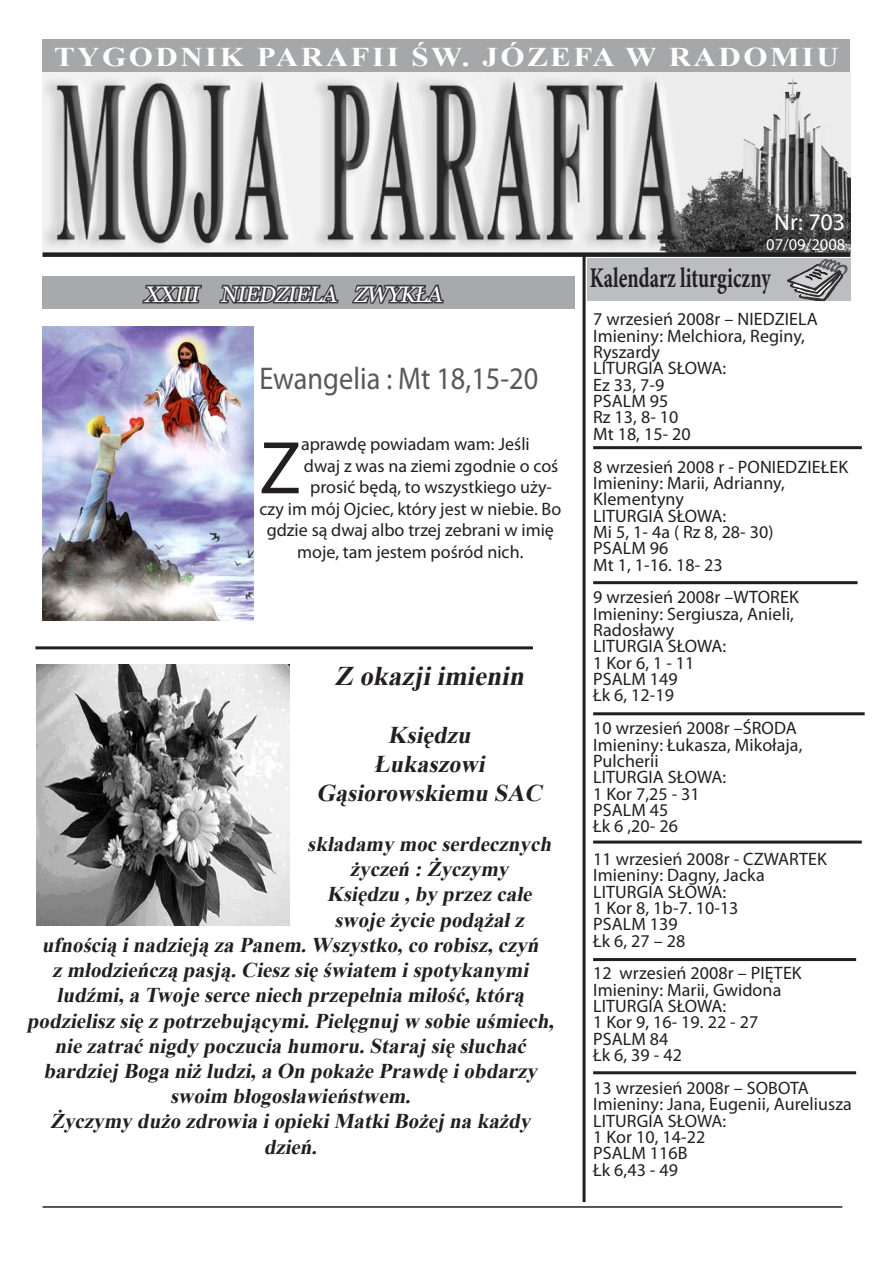
<style>
.page{position:relative;width:893px;height:1263px;background:#fff}
.page>*{position:absolute;margin:0;border:0;box-sizing:border-box;transform-origin:0 0}
.t1{font:75.3px "Torontopl";color:#231f20}
.t2{font:700 31.5px "Torontopl";color:#58595b;scale:.9 1}
.t3{font:700 28.5px "Minion Pro";color:#231f20;scale:.7 1}
.t4{font:700 27px "Times New Roman";letter-spacing:.08em;color:#fff;scale:1.15 1}
.t5{font:italic 700 27px "Times New Roman";color:#231f20}
.t6{font:italic 700 24px/28.8px "Times New Roman";color:#231f20;text-align:center}
.t7{font:24px "Zurich Blk Ex EU Normal";color:#fff}
.t8{font:italic 22.5px "Georgia";color:#fff}
.t9{font:italic 700 21px "Times New Roman";color:#231f20}
.t10{font:18px/16.4px "Torontopl";letter-spacing:.005em;color:#231f20}
.t11{font:16.5px "Zurich Blk Ex EU Normal";color:#fff}
</style>
<div class="page">
<div style="left:587px;top:258px;width:263px;height:42px;background:#bcbdc0"></div>
<img style="left:43px;top:72px;width:807px;height:180px">
<div style="left:43px;top:39px;width:807px;height:33px;background:#a5a7a9"></div>
<div style="left:43px;top:252px;width:807px;height:5px;background:#231f20"></div>
<hr style="left:583px;top:255px;width:3px;height:947px;background:#231f20">
<div style="left:43px;top:276px;width:532px;height:33px;background:#a7a9ac"></div>
<svg style="left:142px;top:284px;width:60px;height:20px"></svg>
<svg style="left:217px;top:256px;width:123px;height:71px"></svg>
<svg style="left:350px;top:231px;width:96px;height:73px"></svg>
<svg style="left:787px;top:259px;width:60px;height:42px"></svg>
<hr style="left:35px;top:646px;width:498px;height:3px;background:#231f20">
<hr style="left:43px;top:1206px;width:799px;height:2px;background:#231f20">
<hr style="left:593px;top:446px;width:269px;height:3px;background:#231f20">
<hr style="left:593px;top:712px;width:272px;height:3px;background:#231f20">
<hr style="left:593px;top:581px;width:264px;height:3px;background:#231f20">
<hr style="left:593px;top:840px;width:269px;height:3px;background:#231f20">
<hr style="left:593px;top:958px;width:263px;height:3px;background:#231f20">
<hr style="left:593px;top:1071px;width:263px;height:3px;background:#231f20">
<img style="left:36px;top:686px;width:1px;height:36px">
<img style="left:43px;top:327px;width:211px;height:294px">
<img style="left:37px;top:665px;width:252px;height:260px">
<h3 class="t4" style="left:54px;top:38px;width:684px">TYGODNIK PARAFII ŚW. JÓZEFA W RADOMIU</h3>
<p class="t8" style="left:144px;top:281px;width:304px">XXIII NIEDZIELA ZWYKŁA</p>
<h2 class="t2" style="left:259px;top:361px;width:311px">Ewangelia : Mt 18,15-20</h2>
<h1 class="t1" style="left:259px;top:427px;width:43px">Z</h1>
<p class="t10" style="left:301px;top:436px;width:230px">aprawdę powiadam wam: Jeśli</p>
<p class="t10" style="left:304px;top:458px;width:256px">dwaj z was na ziemi zgodnie o coś</p>
<p class="t10" style="left:310px;top:479px;width:243px">prosić będą, to wszystkiego uży-</p>
<p class="t10" style="left:259px;top:501px;width:303px">czy im mój Ojciec, który jest w niebie. Bo</p>
<p class="t10" style="left:267px;top:523px;width:289px">gdzie są dwaj albo trzej zebrani w imię</p>
<p class="t10" style="left:297px;top:544px;width:228px">moje, tam jestem pośród nich.</p>
<h3 class="t5" style="left:335px;top:658px;width:197px">Z okazj iimienin</h3>
<h3 class="t6" style="left:316px;top:720px;width:233px">Księdzu<br>Łukaszowi<br>Gąsiorowskiemu SAC</h3>
<p class="t9" style="left:307px;top:829px;width:250px">składamy moc serdecznych</p>
<p class="t9" style="left:350px;top:855px;width:165px">życzeń :Życzymy</p>
<p class="t9" style="left:327px;top:880px;width:211px">Księdzu ,by przez całe</p>
<p class="t9" style="left:334px;top:905px;width:196px">swoj e życie podążałz</p>
<p class="t9" style="left:42px;top:930px;width:503px">ufnością inadzieją za Panem.Wszystko,co robisz,czyń</p>
<p class="t9" style="left:52px;top:955px;width:482px">z młodzieńczą pasją.Ciesz się światem ispotykanymi</p>
<p class="t9" style="left:57px;top:981px;width:474px">ludźmi,a Twoj e serce niech przepełnia miłość,którą</p>
<p class="t9" style="left:27px;top:1006px;width:533px">podzielisz się z potrzebującymi.Pielęgnuj w sobie uśmiech,</p>
<p class="t9" style="left:55px;top:1031px;width:478px">nie zatrać nigdy poczucia humoru.Staraj się słuchać</p>
<p class="t9" style="left:43px;top:1056px;width:500px">bardziej Boga niż ludzi,a On pokaże Prawdę iobdarzy</p>
<p class="t9" style="left:170px;top:1081px;width:247px">swoim błogosławieństwem.</p>
<p class="t9" style="left:50px;top:1107px;width:487px">Życzymy dużo zdrowia iopiekiMatkiBożej na każdy</p>
<p class="t9" style="left:264px;top:1132px;width:60px">dzień.</p>
<h3 class="t7" style="left:774px;top:209px;width:73px">Nr: 703</h3>
<p class="t11" style="left:766px;top:235px;width:81px">07/09/2008</p>
<h3 class="t3" style="left:590px;top:261px;width:260px">Kalendarz liturgiczny</h3>
<p class="t10" style="left:593px;top:311px;width:226px">7 wrzesień 2008r – NIEDZIELA<br>Imieniny: Melchiora, Reginy,<br>Ryszardy<br>LITURGIA SŁOWA:<br>Ez 33, 7-9<br>PSALM 95<br>Rz 13, 8- 10<br>Mt 18, 15- 20</p>
<p class="t10" style="left:593px;top:459px;width:256px">8 wrzesień 2008 r - PONIEDZIEŁEK<br>Imieniny: Marii, Adrianny,<br>Klementyny<br>LITURGIA SŁOWA:<br>Mi 5, 1- 4a ( Rz 8, 28- 30)<br>PSALM 96<br>Mt 1, 1-16. 18- 23</p>
<p class="t10" style="left:593px;top:589px;width:207px">9 wrzesień 2008r –WTOREK<br>Imieniny: Sergiusza, Anieli,<br>Radosławy<br>LITURGIA SŁOWA:<br>1 Kor 6, 1 - 11<br>PSALM 149<br>Łk 6, 12-19</p>
<p class="t10" style="left:593px;top:720px;width:211px">10 wrzesień 2008r –ŚRODA<br>Imieniny: Łukasza, Mikołaja,<br>Pulcherii<br>LITURGIA SŁOWA:<br>1 Kor 7,25 - 31<br>PSALM 45<br>Łk 6 ,20- 26</p>
<p class="t10" style="left:593px;top:851px;width:235px">11 wrzesień 2008r - CZWARTEK<br>Imieniny: Dagny, Jacka<br>LITURGIA SŁOWA:<br>1 Kor 8, 1b-7. 10-13<br>PSALM 139<br>Łk 6, 27 – 28</p>
<p class="t10" style="left:593px;top:965px;width:210px">12 wrzesień 2008r – PIĘTEK<br>Imieniny: Marii, Gwidona<br>LITURGIA SŁOWA:<br>1 Kor 9, 16- 19. 22 - 27<br>PSALM 84<br>Łk 6, 39 - 42</p>
<p class="t10" style="left:593px;top:1080px;width:260px">13 wrzesień 2008r – SOBOTA<br>Imieniny: Jana, Eugenii, Aureliusza<br>LITURGIA SŁOWA:<br>1 Kor 10, 14-22<br>PSALM 116B<br>Łk 6,43 - 49</p>
</div>
